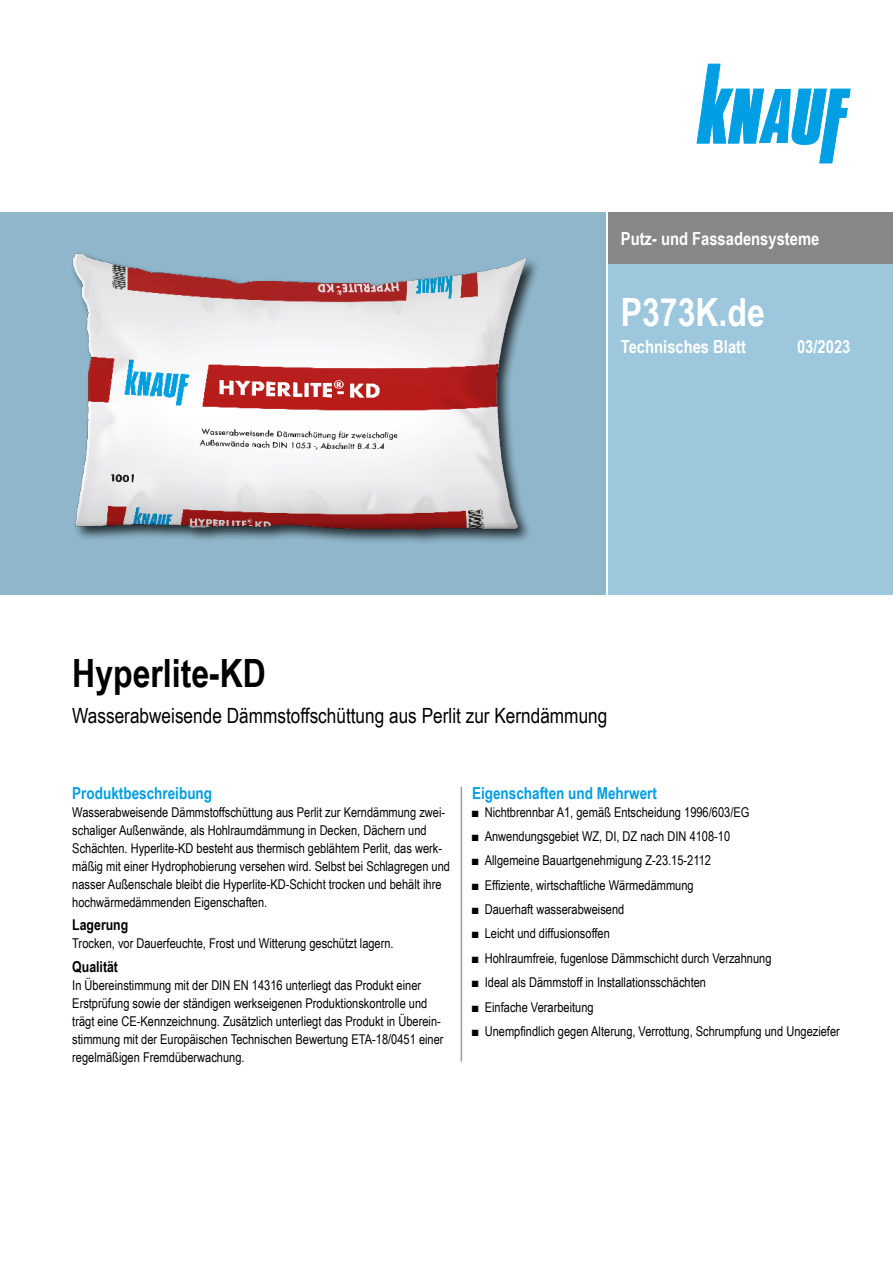
<style>
.page{position:relative;width:893px;height:1263px;background:#fff}
.page>*{position:absolute;margin:0;border:0;box-sizing:border-box;transform-origin:0 0}
.t1{font:700 39px "Arial Narrow";color:#000}
.t2{font:700 39px "Arial Narrow";color:#fff}
.t3{font:21px "Arial Narrow";color:#000}
.Ausgabe_TB{font:700 18px "Arial Narrow";color:#fff}
.Ue3_11cyan_TB{font:700 16.5px "Arial Narrow";color:#009ee3}
.Ue4_10schwarz_TB{font:700 15px "Arial Narrow";color:#000}
.Text_TB{font:13.5px/18px "Arial Narrow";color:#000}
</style>
<div class="page">
<div style="left:608px;top:213px;width:285px;height:382px;background:#9cc7dd"></div>
<div style="left:608px;top:213px;width:285px;height:51px;background:#868786"></div>
<img style="left:0;top:213px;width:606px;height:382px">
<svg style="left:697px;top:64px;width:153px;height:99px"></svg>
<hr style="left:461px;top:787px;width:1px;height:274px;background:#9c9c9d">
<h3 class="Ausgabe_TB" style="left:621px;top:225px;width:200px">Putz- und Fassadensysteme</h3>
<h1 class="t2" style="left:621px;top:282px;width:145px">P373K.de</h1>
<h3 class="Ausgabe_TB" style="left:621px;top:333px;width:127px">Technisches Blatt</h3>
<p class="Ausgabe_TB" style="left:797px;top:333px;width:55px">03/2023</p>
<h1 class="t1" style="left:72px;top:644px;width:195px">Hyperlite-KD</h1>
<h2 class="t3" style="left:72px;top:700px;width:537px">Wasserabweisende Dämmstoffschüttung aus Perlit zur Kerndämmung</h2>
<p class="Ue3_11cyan_TB" style="left:72px;top:780px;width:141px">Produktbeschreibung</p>
<p class="Text_TB" style="left:72px;top:802px;width:379px">Wasserabweisende Dämmstoffschüttung aus Perlit zur Kerndämmung zwei&shy;schaliger Außenwände, als Hohlraumdämmung in Decken, Dächern und Schächten. Hyperlite-KD besteht aus thermisch geblähtem Perlit, das werk&shy;mäßig mit einer Hydrophobierung versehen wird. Selbst bei Schlagregen und nasser Außenschale bleibt die Hyperlite-KD-Schicht trocken und behält ihre hochwärmedämmenden Eigenschaften.</p>
<p class="Ue4_10schwarz_TB" style="left:72px;top:913px;width:58px">Lagerung</p>
<p class="Text_TB" style="left:72px;top:934px;width:323px">Trocken, vor Dauerfeuchte, Frost und Witterung geschützt lagern.</p>
<p class="Ue4_10schwarz_TB" style="left:72px;top:955px;width:47px">Qualität</p>
<p class="Text_TB" style="left:72px;top:975px;width:373px">In Übereinstimmung mit der DIN EN 14316 unterliegt das Produkt einer Erstprüfung sowie der ständigen werkseigenen Produktionskontrolle und trägt eine CE-Kennzeichnung. Zusätzlich unterliegt das Produkt in Überein&shy;stimmung mit der Europäischen Technischen Bewertung ETA-18/0451 einer regelmäßigen Fremdüberwachung.</p>
<p class="Ue3_11cyan_TB" style="left:472px;top:780px;width:186px">Eigenschaften und Mehrwert</p>
<p class="Text_TB" style="left:472px;top:802px;width:279px">■ Nichtbrennbar A1, gemäß Entscheidung 1996/603/EG</p>
<p class="Text_TB" style="left:472px;top:827px;width:260px">■ Anwendungsgebiet WZ, DI, DZ nach DIN 4108-10</p>
<p class="Text_TB" style="left:472px;top:851px;width:241px">■ Allgemeine Bauartgenehmigung Z-23.15-2112</p>
<p class="Text_TB" style="left:472px;top:875px;width:223px">■ Effiziente, wirtschaftliche Wärmedämmung</p>
<p class="Text_TB" style="left:472px;top:900px;width:154px">■ Dauerhaft wasserabweisend</p>
<p class="Text_TB" style="left:472px;top:924px;width:139px">■ Leicht und diffusionsoffen</p>
<p class="Text_TB" style="left:472px;top:948px;width:301px">■ Hohlraumfreie, fugenlose Dämmschicht durch Verzahnung</p>
<p class="Text_TB" style="left:472px;top:973px;width:236px">■ Ideal als Dämmstoff in Installationsschächten</p>
<p class="Text_TB" style="left:472px;top:997px;width:123px">■ Einfache Verarbeitung</p>
<p class="Text_TB" style="left:472px;top:1022px;width:369px">■ Unempfindlich gegen Alterung, Verrottung, Schrumpfung und Ungeziefer</p>
</div>
